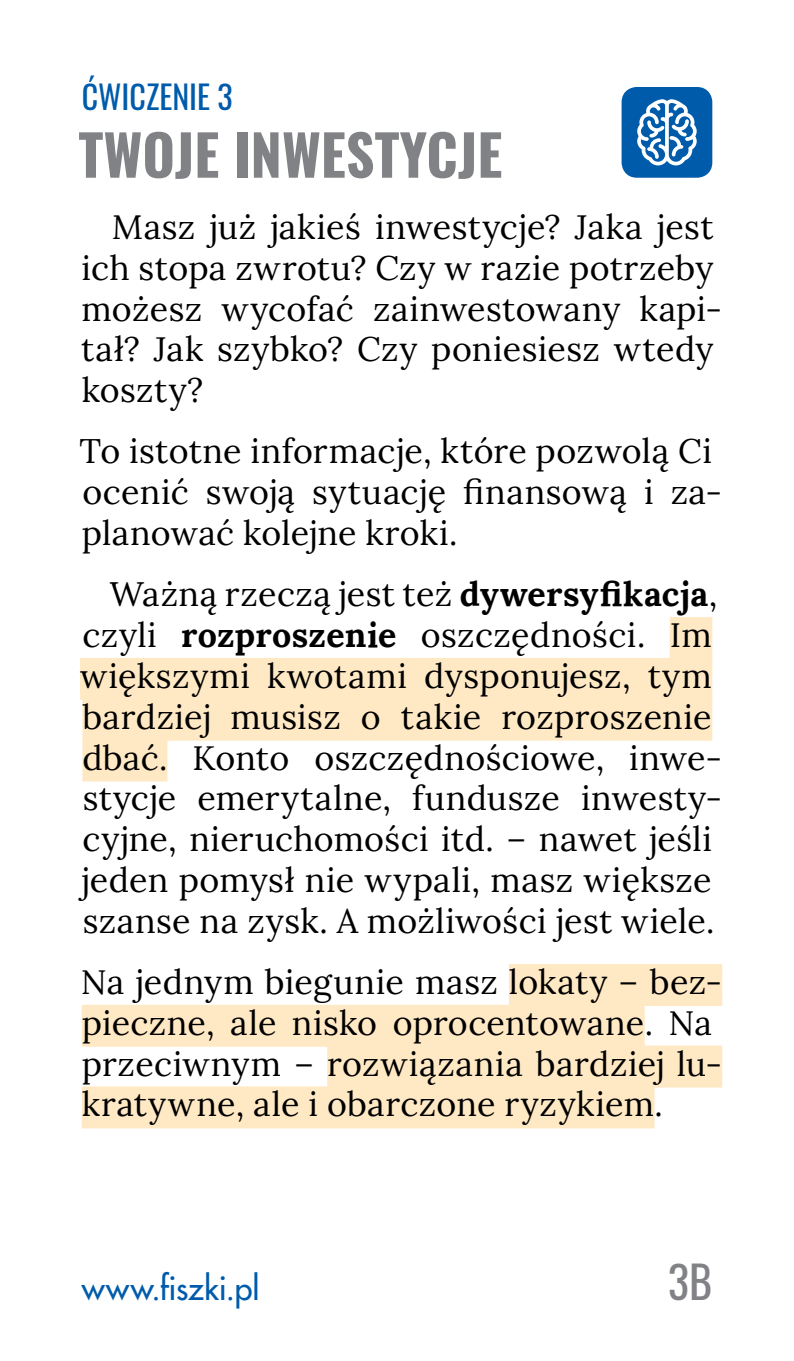
<style>
.page{position:relative;width:794px;height:1361px;background:#fff}
.page>*{position:absolute;margin:0;border:0;box-sizing:border-box;transform-origin:0 0}
.CWICZENIA_Tytul{font:700 56px "Oswald";color:#808285}
.t1{font:44px "Oswald";color:#808285}
.Tekst{font:34px/40.8px "Lora";letter-spacing:.01em;color:#000}
.Tekst_kontynuacja{font:34px/40.8px "Lora";letter-spacing:.01em;color:#000}
.t2{font:500 32px "Futura LT Pro";color:#005baa}
.CWICZENIA_Kategoria{font:32px "Oswald";color:#005baa}
.s1{font-weight:700}
</style>
<div class="page">
<div style="left:670px;top:617px;width:42px;height:42px;background:#ffe9c5"></div>
<div style="left:80px;top:658px;width:632px;height:42px;background:#ffe9c5"></div>
<div style="left:82px;top:699px;width:630px;height:42px;background:#ffe9c5"></div>
<div style="left:82px;top:739px;width:85px;height:42px;background:#ffe9c5"></div>
<div style="left:509px;top:964px;width:213px;height:42px;background:#ffe9c5"></div>
<div style="left:82px;top:1005px;width:562px;height:42px;background:#ffe9c5"></div>
<div style="left:327px;top:1045px;width:395px;height:42px;background:#ffe9c5"></div>
<div style="left:82px;top:1086px;width:572px;height:42px;background:#ffe9c5"></div>
<div style="left:623px;top:89px;width:87px;height:87px;background:#005baa;border-radius:13px"></div>
<svg style="left:637px;top:99px;width:59px;height:66px"></svg>
<div style="left:621px;top:87px;width:91px;height:91px;border:4px solid #005baa;border-radius:13px"></div>
<p class="CWICZENIA_Kategoria" style="left:82px;top:68px;width:153px">ĆWICZENIE 3</p>
<p class="CWICZENIA_Tytul" style="left:78px;top:105px;width:425px">TWOJE INWESTYCJE</p>
<p class="Tekst" style="left:81px;top:204px;width:642px;text-indent:31px">Masz już jakieś inwestycje? Jaka jest ich stopa zwrotu? Czy w razie potrzeby możesz wycofać zainwestowany kapi&shy;tał? Jak szybko? Czy poniesiesz wtedy koszty?</p>
<p class="Tekst_kontynuacja" style="left:79px;top:429px;width:644px">To istotne informacje, które pozwolą Ci ocenić swoją sytuację finansową i za&shy;planować kolejne kroki.</p>
<p class="Tekst" style="left:80px;top:571px;width:643px;text-indent:30px">Ważną rzeczą jest też <span class="s1">dywersyfikacja</span>, czyli <span class="s1">rozproszenie</span> oszczędności. Im większymi kwotami dysponujesz, tym bardziej musisz o takie rozproszenie dbać. Konto oszczędnościowe, inwe&shy;stycje emerytalne, fundusze inwesty&shy;cyjne, nieruchomości itd. – nawet jeśli jeden pomysł nie wypali, masz większe szanse na zysk. A możliwości jest wiele.</p>
<p class="Tekst_kontynuacja" style="left:81px;top:959px;width:643px">Na jednym biegunie masz lokaty – bez&shy;pieczne, ale nisko oprocentowane. Na przeciwnym – rozwiązania bardziej lu&shy;kratywne, ale i obarczone ryzykiem.</p>
<p class="t2" style="left:82px;top:1264px;width:180px">www.fiszki.pl</p>
<p class="t1" style="left:668px;top:1242px;width:46px">3B</p>
</div>
